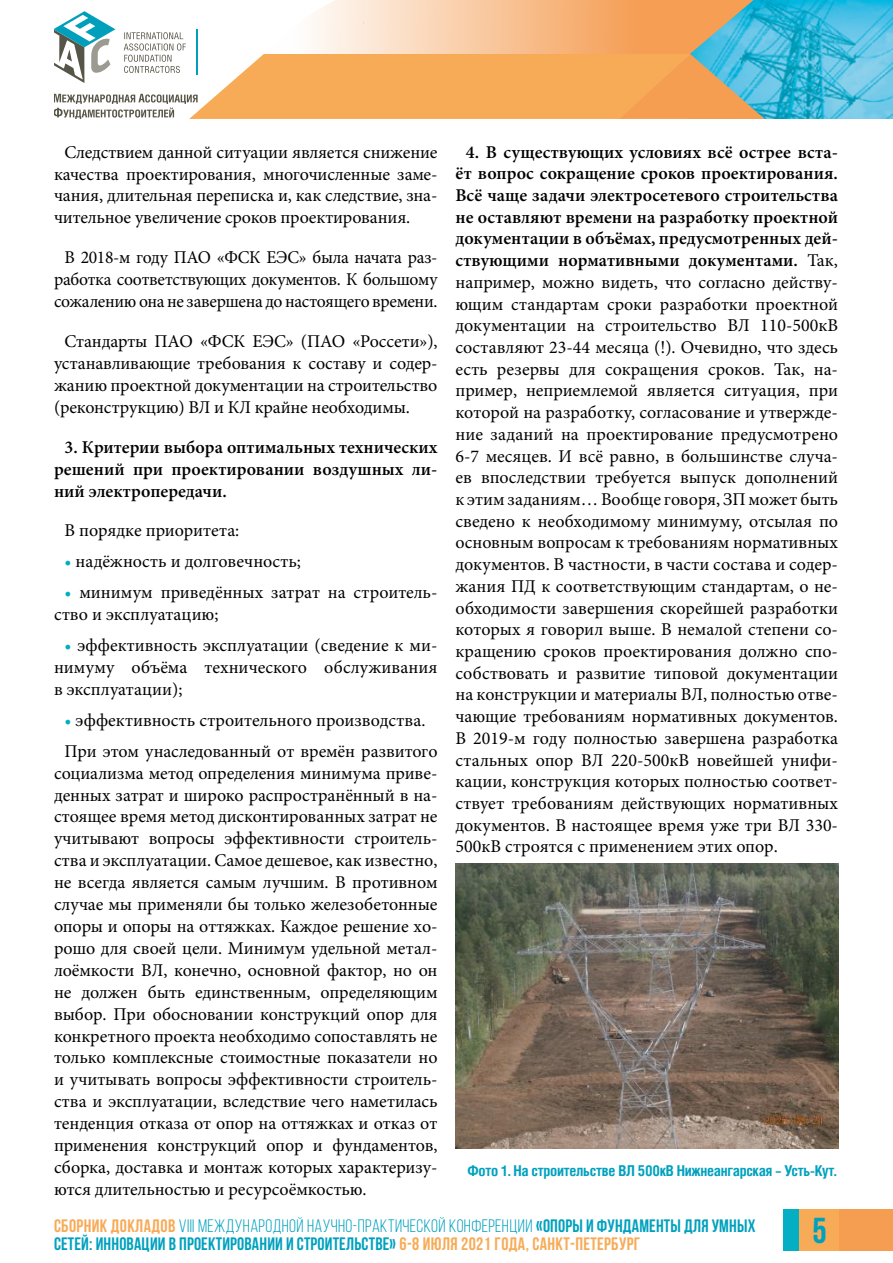
<style>
.page{position:relative;width:893px;height:1263px;background:#fff}
.page>*{position:absolute;margin:0;border:0;box-sizing:border-box;transform-origin:0 0}
.t1{font:700 36px "Bebas Neue";color:#00a1be}
.t2{font:18px/21.8px "Minion Pro";letter-spacing:-.005em;color:#000;text-align:justify}
.t3{font:700 18px/18px "Bebas Neue";letter-spacing:.01em;color:#00a1be}
.t4{font:600 18px/21.9px "Minion Pro";color:#000;text-align:justify}
.t5{font:700 15px "Helios Cond";letter-spacing:-.02em;color:#00a1be}
.s1{color:#00aec2}
.s2{font-weight:600}
.s3{color:#f7ab57}
.s4{font-weight:400}
</style>
<div class="page">
<div style="left:800px;top:1209px;width:93px;height:41px;background:#f59e52"></div>
<div style="left:783px;top:1209px;width:17px;height:41px;background:#04afc3"></div>
<div style="left:800px;top:1209px;width:39px;height:41px;background:#f7ab57"></div>
<img style="left:765px;top:0;width:128px;height:119px">
<svg style="left:54px;top:0;width:711px;height:119px"></svg>
<img style="left:455px;top:863px;width:384px;height:285px">
<p class="t2" style="left:54px;top:141px;width:385px;text-indent:10px">Следствием данной ситуации является снижение качества проектирования, многочисленные заме&shy;чания, длительная переписка и, как следствие, зна&shy;чительное увеличение сроков проектирования.</p>
<p class="t2" style="left:54px;top:247px;width:385px;text-align:center">В 2018-м году ПАО «ФСК ЕЭС» была начата раз&shy;работка соответствующих документов. К большому сожалению она не завершена до настоящего времени.</p>
<p class="t2" style="left:54px;top:330px;width:385px;text-indent:10px">Стандарты ПАО «ФСК ЕЭС» (ПАО «Россети»), устанавливающие требования к составу и содер&shy;жанию проектной документации на строительство (реконструкцию) ВЛ и КЛ крайне необходимы.</p>
<p class="t4" style="left:54px;top:436px;width:385px;text-indent:10px">3. Критерии выбора оптимальных технических решений при проектировании воздушных ли&shy;ний электропередачи.</p>
<p class="t2" style="left:64px;top:520px;width:176px">В порядке приоритета:</p>
<p class="t2" style="left:64px;top:551px;width:238px"><span class="s1">•</span> надёжность и долговечность;</p>
<p class="t2" style="left:54px;top:582px;width:385px;text-indent:10px"><span class="s1">•</span> минимум приведённых затрат на строитель&shy;ство и эксплуатацию;</p>
<p class="t2" style="left:54px;top:634px;width:385px;text-indent:10px"><span class="s1">•</span> эффективность эксплуатации (сведение к ми&shy;нимуму объёма технического обслуживания в эксплуатации);</p>
<p class="t2" style="left:64px;top:705px;width:374px;line-height:30.9px"><span class="s1">•</span> эффективность строительного производства.<br>При этом унаследованный от времён развитого</p>
<p class="t2" style="left:54px;top:762px;width:385px">социализма метод определения минимума приве&shy;денных затрат и широко распространённый в на&shy;стоящее время метод дисконтированных затрат не учитывают вопросы эффективности строитель&shy;ства и эксплуатации. Самое дешевое, как известно, не всегда является самым лучшим. В противном случае мы применяли бы только железобетонные опоры и опоры на оттяжках. Каждое решение хо&shy;рошо для своей цели. Минимум удельной метал&shy;лоёмкости ВЛ, конечно, основной фактор, но он не должен быть единственным, определяющим выбор. При обосновании конструкций опор для конкретного проекта необходимо сопоставлять не только комплексные стоимостные показатели но и учитывать вопросы эффективности строитель&shy;ства и эксплуатации, вследствие чего наметилась тенденция отказа от опор на оттяжках и отказ от применения конструкций опор и фундаментов, сборка, доставка и монтаж которых характеризу&shy;ются длительностью и ресурсоёмкостью.</p>
<p class="t2" style="left:455px;top:141px;width:384px;text-indent:10px"><span class="s2">4. В существующих условиях всё острее вста&shy;ёт вопрос сокращение сроков проектирования.<br>Всё чаще задачи электросетевого строительства не оставляют времени на разработку проектной документации в объёмах, предусмотренных дей&shy;ствующими нормативными документами.</span> Так, например, можно видеть, что согласно действу&shy;ющим стандартам сроки разработки проектной документации на строительство ВЛ 110-500кВ составляют 23-44 месяца (!). Очевидно, что здесь есть резервы для сокращения сроков. Так, на&shy;пример, неприемлемой является ситуация, при которой на разработку, согласование и утвержде&shy;ние заданий на проектирование предусмотрено 6-7 месяцев. И всё равно, в большинстве случа&shy;ев впоследствии требуется выпуск дополнений к этим заданиям… Вообще говоря, ЗП может быть сведено к необходимому минимуму, отсылая по основным вопросам к требованиям нормативных документов. В частности, в части состава и содер&shy;жания ПД к соответствующим стандартам, о не&shy;обходимости завершения скорейшей разработки которых я говорил выше. В немалой степени со&shy;кращению сроков проектирования должно спо&shy;собствовать и развитие типовой документации на конструкции и материалы ВЛ, полностью отве&shy;чающие требованиям нормативных документов.<br>В 2019-м году полностью завершена разработка стальных опор ВЛ 220-500кВ новейшей унифи&shy;кации, конструкция которых полностью соответ&shy;ствует требованиям действующих нормативных документов. В настоящее время уже три ВЛ 330- 500кВ строятся с применением этих опор.</p>
<p class="t5" style="left:467px;top:1162px;width:371px">Фото 1. На строительстве ВЛ 500кВ Нижнеангарская – Усть-Кут.</p>
<p class="t3" style="left:54px;top:1217px;width:703px"><span class="s3">СБОРНИК ДОКЛАДОВ</span> <span class="s4">VIII МЕЖДУНАРОДНОЙ НАУЧНО-ПРАКТИЧЕСКОЙ КОНФЕРЕНЦИИ</span> «ОПОРЫ И ФУНДАМЕНТЫ ДЛЯ УМНЫХ<br>СЕТЕЙ: ИННОВАЦИИ В ПРОЕКТИРОВАНИИ И СТРОИТЕЛЬСТВЕ» <span class="s3">6-8 ИЮЛЯ 2021 ГОДА, САНКТ-ПЕТЕРБУРГ</span></p>
<h1 class="t1" style="left:812px;top:1208px;width:16px">5</h1>
</div>
